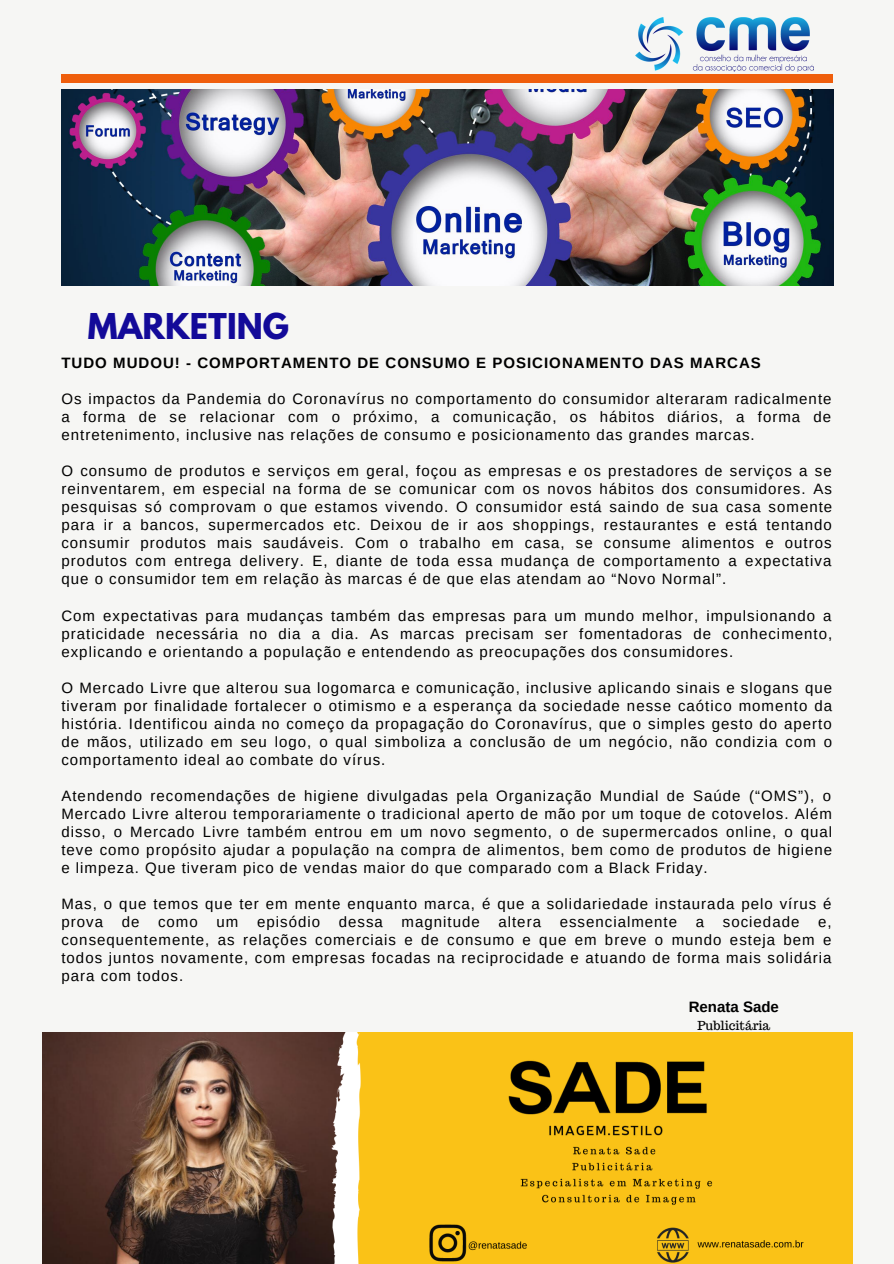
<style>
.page{position:relative;width:894px;height:1264px;background:#fff}
.page>*{position:absolute;margin:0;border:0;box-sizing:border-box;transform-origin:0 0}
.t1{font:700 31.5px "League Spartan";color:#130a99}
.t2{font:15px/18px "Arimo";letter-spacing:.065em;color:#000;text-align:justify}
.t3{font:700 15px "Arimo";letter-spacing:.065em;color:#000}
.t4{font:700 15px "Arimo";color:#000}
.t5{font:12.45px "Trocchi";color:#000}
</style>
<div class="page">
<div style="left:0;top:0;width:893px;height:1263px;background:#f6f6f4"></div>
<div style="left:61px;top:74px;width:772px;height:8px;background:#ef5e0c"></div>
<img style="left:61px;top:89px;width:771px;height:196px">
<img style="left:42px;top:1032px;width:810px;height:231px">
<img style="left:635px;top:17px;width:178px;height:54px">
<h1 class="t1" style="left:88px;top:311px;width:202px">MARKETING</h1>
<p class="t3" style="left:61px;top:354px;width:700px">TUDO MUDOU! - COMPORTAMENTO DE CONSUMO E POSICIONAMENTO DAS MARCAS</p>
<p class="t2" style="left:61px;top:390px;width:771px">Os impactos da Pandemia do Coronavírus no comportamento do consumidor alteraram radicalmente a forma de se relacionar com o próximo, a comunicação, os hábitos diários, a forma de entretenimento, inclusive nas relações de consumo e posicionamento das grandes marcas.</p>
<p class="t2" style="left:61px;top:462px;width:772px">O consumo de produtos e serviços em geral, foçou as empresas e os prestadores de serviços a se reinventarem, em especial na forma de se comunicar com os novos hábitos dos consumidores. As pesquisas só comprovam o que estamos vivendo. O consumidor está saindo de sua casa somente para ir a bancos, supermercados etc. Deixou de ir aos shoppings, restaurantes e está tentando consumir produtos mais saudáveis. Com o trabalho em casa, se consume alimentos e outros produtos com entrega delivery. E, diante de toda essa mudança de comportamento a expectativa que o consumidor tem em relação às marcas é de que elas atendam ao “Novo Normal”.</p>
<p class="t2" style="left:61px;top:606px;width:772px">Com expectativas para mudanças também das empresas para um mundo melhor, impulsionando a praticidade necessária no dia a dia. As marcas precisam ser fomentadoras de conhecimento, explicando e orientando a população e entendendo as preocupações dos consumidores.</p>
<p class="t2" style="left:61px;top:678px;width:772px">O Mercado Livre que alterou sua logomarca e comunicação, inclusive aplicando sinais e slogans que tiveram por finalidade fortalecer o otimismo e a esperança da sociedade nesse caótico momento da história. Identificou ainda no começo da propagação do Coronavírus, que o simples gesto do aperto de mãos, utilizado em seu logo, o qual simboliza a conclusão de um negócio, não condizia com o comportamento ideal ao combate do vírus.</p>
<p class="t2" style="left:61px;top:786px;width:772px">Atendendo recomendações de higiene divulgadas pela Organização Mundial de Saúde (“OMS”), o Mercado Livre alterou temporariamente o tradicional aperto de mão por um toque de cotovelos. Além disso, o Mercado Livre também entrou em um novo segmento, o de supermercados online, o qual teve como propósito ajudar a população na compra de alimentos, bem como de produtos de higiene e limpeza. Que tiveram pico de vendas maior do que comparado com a Black Friday.</p>
<p class="t2" style="left:61px;top:894px;width:771px">Mas, o que temos que ter em mente enquanto marca, é que a solidariedade instaurada pelo vírus é prova de como um episódio dessa magnitude altera essencialmente a sociedade e, consequentemente, as relações comerciais e de consumo e que em breve o mundo esteja bem e todos juntos novamente, com empresas focadas na reciprocidade e atuando de forma mais solidária para com todos.</p>
<p class="t4" style="left:688px;top:998px;width:92px">Renata Sade</p>
<p class="t5" style="left:697px;top:1017px;width:74px">Publicitária</p>
</div>
